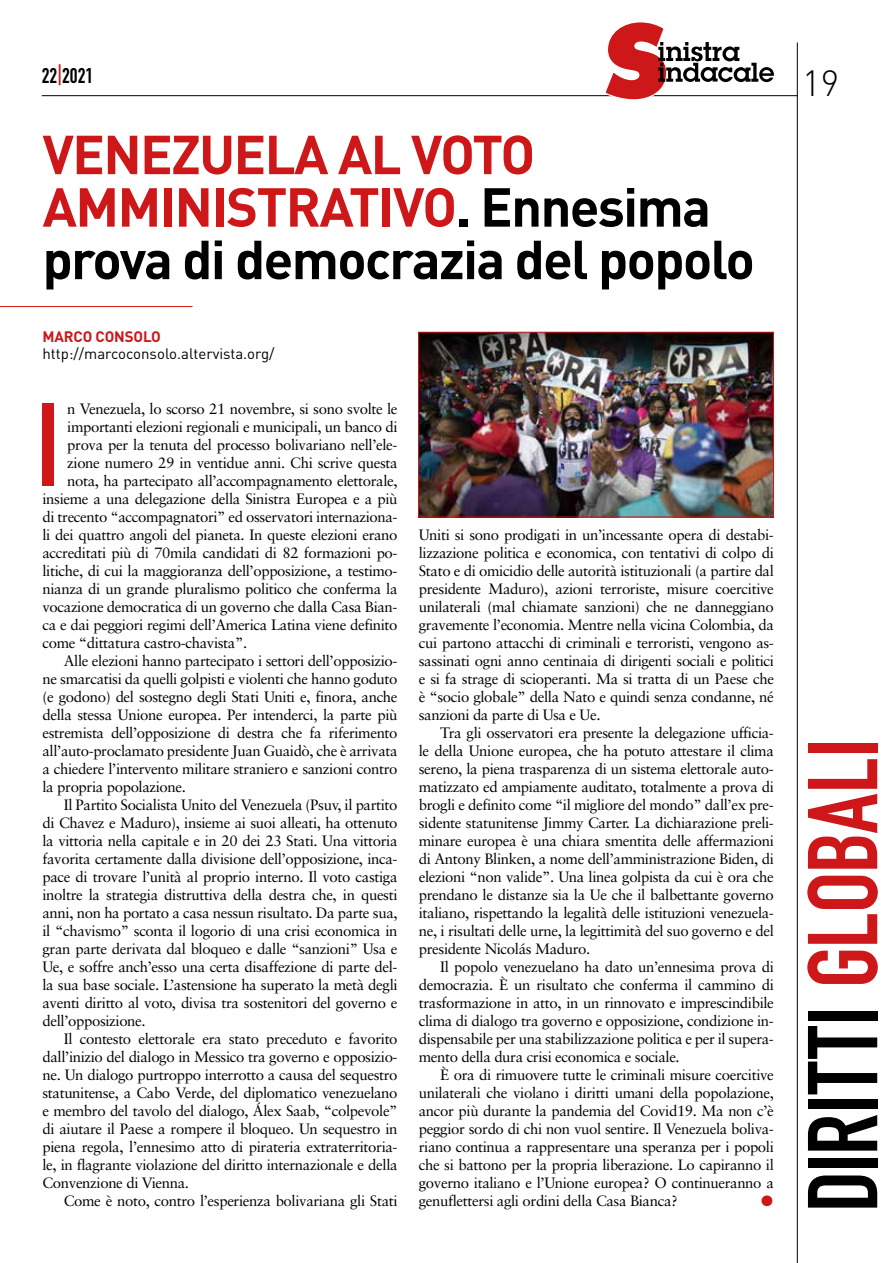
<style>
.page{position:relative;width:893px;height:1263px;background:#fff}
.page>*{position:absolute;margin:0;border:0;box-sizing:border-box;transform-origin:0 0}
.t1{font:116.1px "DIN Engschrift Std";color:#cd1719}
.t2{font:97.35px "DIN Engschrift Std";letter-spacing:-.005em;color:#000}
.t3{font:700 54px/52.5px "DIN";letter-spacing:-.03em;color:#000}
.t4{font:300 36px "DIN";color:#000}
.t5{font:21px "DIN Engschrift Std";color:#000}
.t6{font:15px/18px "Sabon";letter-spacing:-.025em;color:#000;text-align:justify}
.t7{font:15px "DIN";color:#000}
.t8{font:700 15px "DIN";letter-spacing:-.01em;color:#cd1719}
.t9{font:15px "Zapf Dingbats";color:#cd1719}
.s1{color:#cd1719}
</style>
<div class="page">
<hr style="left:42px;top:95px;width:756px;height:1px;background:#000">
<svg style="left:603px;top:22px;width:171px;height:78px"></svg>
<hr style="left:797px;top:43px;width:1px;height:1220px;background:#000">
<hr style="left:0;top:306px;width:193px;height:1px;background:#cd1719">
<img style="left:420px;top:334px;width:352px;height:181px">
<div style="left:418px;top:332px;width:356px;height:185px;border:1px solid #cd1719"></div>
<h3 class="t5" style="left:42px;top:63px;width:53px">22<span class="s1">|</span>2021</h3>
<h3 class="t4" style="left:802px;top:61px;width:39px">19</h3>
<h3 class="t3" style="left:43px;top:126px;width:714px"><span class="s1">VENEZUELA AL VOTO<br>AMMINISTRATIVO</span>. Ennesima prova di democrazia del popolo</h3>
<p class="t8" style="left:43px;top:327px;width:120px">MARCO CONSOLO</p>
<p class="t7" style="left:43px;top:344px;width:233px">http://marcoconsolo.altervista.org/</p>
<h1 class="t1" style="left:37px;top:377px;width:25px">I</h1>
<p class="t6" style="left:67px;top:400px;width:332px">n Venezuela, lo scorso 21 novembre, si sono svolte le</p>
<p class="t6" style="left:67px;top:418px;width:332px">importanti elezioni regionali e municipali, un banco di</p>
<p class="t6" style="left:67px;top:436px;width:332px">prova per la tenuta del processo bolivariano nell’ele-</p>
<p class="t6" style="left:67px;top:454px;width:332px">zione numero 29 in ventidue anni. Chi scrive questa</p>
<p class="t6" style="left:67px;top:472px;width:332px">nota, ha partecipato all’accompagnamento elettorale,</p>
<p class="t6" style="left:43px;top:490px;width:356px">insieme a una delegazione della Sinistra Europea e a più</p>
<p class="t6" style="left:43px;top:508px;width:357px">di trecento “accompagnatori” ed osservatori internaziona-</p>
<p class="t6" style="left:43px;top:526px;width:357px">li dei quattro angoli del pianeta. In queste elezioni erano</p>
<p class="t6" style="left:43px;top:544px;width:357px">accreditati più di 70mila candidati di 82 formazioni po-</p>
<p class="t6" style="left:43px;top:562px;width:357px">litiche, di cui la maggioranza dell’opposizione, a testimo-</p>
<p class="t6" style="left:43px;top:580px;width:357px">nianza di un grande pluralismo politico che conferma la</p>
<p class="t6" style="left:43px;top:598px;width:357px">vocazione democratica di un governo che dalla Casa Bian-</p>
<p class="t6" style="left:43px;top:616px;width:357px">ca e dai peggiori regimi dell’America Latina viene definito</p>
<p class="t6" style="left:43px;top:634px;width:206px">come “dittatura castro-chavista”.</p>
<p class="t6" style="left:64px;top:652px;width:335px">Alle elezioni hanno partecipato i settori dell’opposizio-</p>
<p class="t6" style="left:43px;top:670px;width:357px">ne smarcatisi da quelli golpisti e violenti che hanno goduto</p>
<p class="t6" style="left:43px;top:688px;width:357px">(e godono) del sostegno degli Stati Uniti e, finora, anche</p>
<p class="t6" style="left:43px;top:706px;width:357px">della stessa Unione europea. Per intenderci, la parte più</p>
<p class="t6" style="left:43px;top:724px;width:357px">estremista dell’opposizione di destra che fa riferimento</p>
<p class="t6" style="left:43px;top:742px;width:357px">all’auto-proclamato presidente Juan Guaidò, che è arrivata</p>
<p class="t6" style="left:43px;top:760px;width:357px">a chiedere l’intervento militare straniero e sanzioni contro</p>
<p class="t6" style="left:43px;top:778px;width:145px">la propria popolazione.</p>
<p class="t6" style="left:64px;top:796px;width:335px">Il Partito Socialista Unito del Venezuela (Psuv, il partito</p>
<p class="t6" style="left:43px;top:814px;width:357px">di Chavez e Maduro), insieme ai suoi alleati, ha ottenuto</p>
<p class="t6" style="left:43px;top:832px;width:357px">la vittoria nella capitale e in 20 dei 23 Stati. Una vittoria</p>
<p class="t6" style="left:43px;top:850px;width:357px">favorita certamente dalla divisione dell’opposizione, inca-</p>
<p class="t6" style="left:43px;top:868px;width:356px">pace di trovare l’unità al proprio interno. Il voto castiga</p>
<p class="t6" style="left:43px;top:886px;width:357px">inoltre la strategia distruttiva della destra che, in questi</p>
<p class="t6" style="left:43px;top:904px;width:357px">anni, non ha portato a casa nessun risultato. Da parte sua,</p>
<p class="t6" style="left:43px;top:922px;width:357px">il “chavismo” sconta il logorio di una crisi economica in</p>
<p class="t6" style="left:43px;top:940px;width:357px">gran parte derivata dal bloqueo e dalle “sanzioni” Usa e</p>
<p class="t6" style="left:43px;top:958px;width:357px">Ue, e soffre anch’esso una certa disaffezione di parte del-</p>
<p class="t6" style="left:43px;top:976px;width:357px">la sua base sociale. L’astensione ha superato la metà degli</p>
<p class="t6" style="left:43px;top:994px;width:357px">aventi diritto al voto, divisa tra sostenitori del governo e</p>
<p class="t6" style="left:43px;top:1012px;width:105px">dell’opposizione.</p>
<p class="t6" style="left:64px;top:1030px;width:335px">Il contesto elettorale era stato preceduto e favorito</p>
<p class="t6" style="left:43px;top:1048px;width:357px">dall’inizio del dialogo in Messico tra governo e opposizio-</p>
<p class="t6" style="left:43px;top:1066px;width:357px">ne. Un dialogo purtroppo interrotto a causa del sequestro</p>
<p class="t6" style="left:43px;top:1084px;width:357px">statunitense, a Cabo Verde, del diplomatico venezuelano</p>
<p class="t6" style="left:43px;top:1102px;width:357px">e membro del tavolo del dialogo, Álex Saab, “colpevole”</p>
<p class="t6" style="left:43px;top:1120px;width:357px">di aiutare il Paese a rompere il bloqueo. Un sequestro in</p>
<p class="t6" style="left:43px;top:1138px;width:357px">piena regola, l’ennesimo atto di pirateria extraterritoria-</p>
<p class="t6" style="left:43px;top:1156px;width:357px">le, in flagrante violazione del diritto internazionale e della</p>
<p class="t6" style="left:43px;top:1174px;width:148px">Convenzione di Vienna.</p>
<p class="t6" style="left:64px;top:1192px;width:335px">Come è noto, contro l’esperienza bolivariana gli Stati</p>
<p class="t6" style="left:419px;top:526px;width:357px">Uniti si sono prodigati in un’incessante opera di destabi&shy;lizzazione politica e economica, con tentativi di colpo di Stato e di omicidio delle autorità istituzionali (a partire dal presidente Maduro), azioni terroriste, misure coercitive unilaterali (mal chiamate sanzioni) che ne danneggiano gravemente l’economia. Mentre nella vicina Colombia, da cui partono attacchi di criminali e terroristi, vengono as&shy;sassinati ogni anno centinaia di dirigenti sociali e politici e si fa strage di scioperanti. Ma si tratta di un Paese che è “socio globale” della Nato e quindi senza condanne, né sanzioni da parte di Usa e Ue.</p>
<p class="t6" style="left:419px;top:724px;width:357px;text-indent:21px">Tra gli osservatori era presente la delegazione ufficia&shy;le della Unione europea, che ha potuto attestare il clima sereno, la piena trasparenza di un sistema elettorale auto&shy;matizzato ed ampiamente auditato, totalmente a prova di brogli e definito come “il migliore del mondo” dall’ex pre&shy;sidente statunitense Jimmy Carter. La dichiarazione preli&shy;minare europea è una chiara smentita delle affermazioni di Antony Blinken, a nome dell’amministrazione Biden, di elezioni “non valide”. Una linea golpista da cui è ora che prendano le distanze sia la Ue che il balbettante governo italiano, rispettando la legalità delle istituzioni venezuela&shy;ne, i risultati delle urne, la legittimità del suo governo e del presidente Nicolás Maduro.</p>
<p class="t6" style="left:419px;top:958px;width:357px;text-indent:21px">Il popolo venezuelano ha dato un’ennesima prova di democrazia. È un risultato che conferma il cammino di trasformazione in atto, in un rinnovato e imprescindibile clima di dialogo tra governo e opposizione, condizione in&shy;dispensabile per una stabilizzazione politica e per il supera&shy;mento della dura crisi economica e sociale.</p>
<p class="t6" style="left:419px;top:1066px;width:357px;text-indent:21px">È ora di rimuovere tutte le criminali misure coercitive unilaterali che violano i diritti umani della popolazione, ancor più durante la pandemia del Covid19. Ma non c’è peggior sordo di chi non vuol sentire. Il Venezuela boliva&shy;riano continua a rappresentare una speranza per i popoli che si battono per la propria liberazione. Lo capiranno il governo italiano e l’Unione europea? O continueranno a genuflettersi agli ordini della Casa Bianca?</p>
<p class="t9" style="left:761px;top:1194px;width:13px">●</p>
<h2 class="t2" style="left:786px;top:1212px;width:475px;rotate:-90deg">DIRITTI <span class="s1">GLOBALI</span></h2>
</div>
